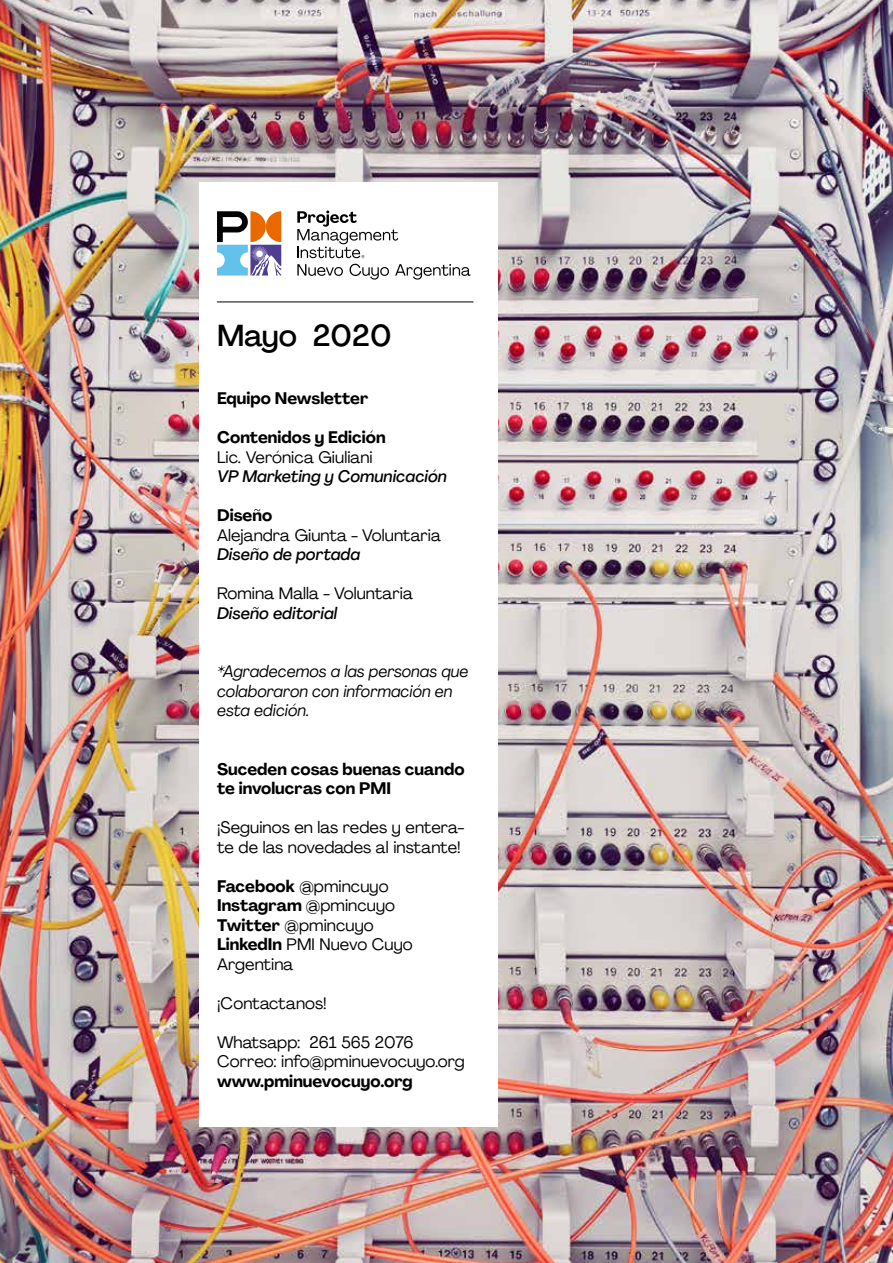
<style>
.page{position:relative;width:893px;height:1263px;background:#fff}
.page>*{position:absolute;margin:0;border:0;box-sizing:border-box;transform-origin:0 0}
.t1{font:500 30px "Agrandir";letter-spacing:.005em;color:#000}
.t2{font:16.5px/19.5px "Agrandir";letter-spacing:.005em;color:#000}
.t3{font:700 16.5px/19.5px "Agrandir";color:#000}
.t4{font:italic 16.5px/19.5px "Agrandir";color:#000}
.t5{font:italic 500 16.5px "Agrandir";color:#000}
.s1{font-weight:700}
</style>
<div class="page">
<img style="left:0;top:0;width:893px;height:1263px">
<div style="left:199px;top:183px;width:298px;height:944px;background:#fff"></div>
<svg style="left:297px;top:211px;width:101px;height:47px"></svg>
<svg style="left:297px;top:264px;width:46px;height:12px"></svg>
<svg style="left:350px;top:264px;width:39px;height:16px"></svg>
<svg style="left:395px;top:264px;width:76px;height:16px"></svg>
<svg style="left:217px;top:211px;width:64px;height:64px"></svg>
<hr style="left:217px;top:302px;width:256px;height:1px;background:#000">
<h1 class="t1" style="left:217px;top:317px;width:176px">Mayo 2020</h1>
<p class="t3" style="left:217px;top:389px;width:153px">Equipo Newsletter</p>
<p class="t3" style="left:217px;top:428px;width:170px">Contenidos y Edición</p>
<p class="t2" style="left:217px;top:447px;width:157px">Lic. Verónica Giuliani</p>
<p class="t5" style="left:217px;top:466px;width:231px">VP Marketing y Comunicación</p>
<p class="t3" style="left:217px;top:506px;width:57px">Diseño</p>
<p class="t2" style="left:217px;top:525px;width:226px">Alejandra Giunta - Voluntaria</p>
<p class="t5" style="left:217px;top:544px;width:145px">Diseño de portada</p>
<p class="t2" style="left:217px;top:583px;width:197px">Romina Malla - Voluntaria</p>
<p class="t5" style="left:217px;top:603px;width:122px">Diseño editorial</p>
<p class="t4" style="left:217px;top:661px;width:253px">*Agradecemos a las personas que colaboraron con información en esta edición.</p>
<p class="t3" style="left:217px;top:759px;width:249px">Suceden cosas buenas cuando te involucras con PMI</p>
<p class="t2" style="left:217px;top:817px;width:249px">¡Seguinos en las redes y entera&shy;te de las novedades al instante!</p>
<p class="t2" style="left:217px;top:876px;width:197px"><span class="s1">Facebook</span> @pmincuyo<br><span class="s1">Instagram</span> @pmincuyo<br><span class="s1">Twitter</span> @pmincuyo<br><span class="s1">LinkedIn</span> PMI Nuevo Cuyo<br>Argentina</p>
<p class="t2" style="left:217px;top:993px;width:111px">¡Contactanos!</p>
<p class="t2" style="left:217px;top:1032px;width:249px">Whatsapp: 261 565 2076<br>Correo: info@pminuevocuyo.org</p>
<p class="t3" style="left:217px;top:1071px;width:197px">www.pminuevocuyo.org</p>
</div>
